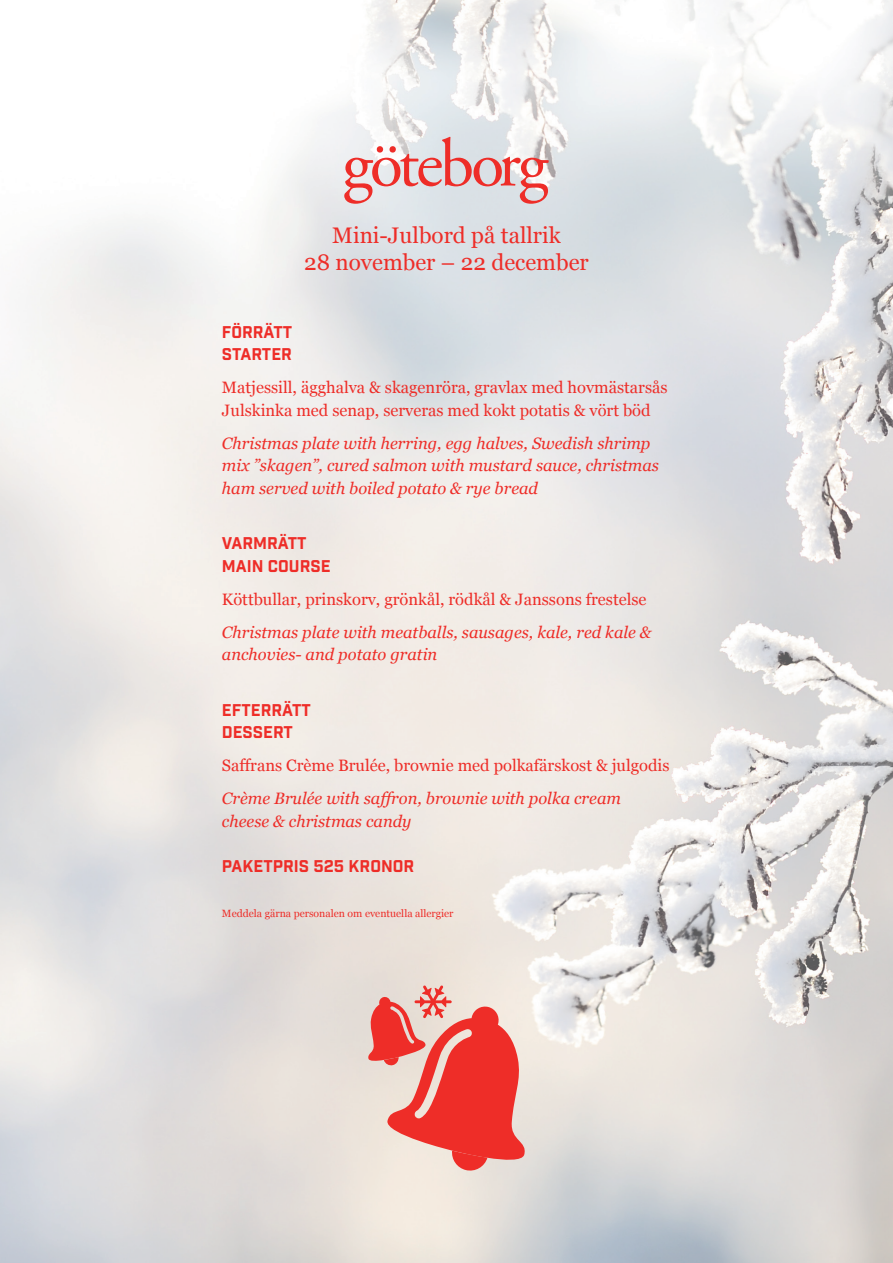
<style>
.page{position:relative;width:893px;height:1263px;background:#fff}
.page>*{position:absolute;margin:0;border:0;box-sizing:border-box;transform-origin:0 0}
.t1{font:22.5px "Georgia";color:#ee2d28}
.t2{font:italic 16.5px/22.5px "Georgia";color:#ee2d28}
.t3{font:16.5px "Georgia";color:#ee2d28}
.t4{font:16.5px "Industry Inc Base";color:#ee2d28}
.t5{font:10.5px "Georgia";color:#ee2d28}
</style>
<div class="page">
<img style="left:0;top:0;width:893px;height:1263px">
<svg style="left:367px;top:985px;width:161px;height:187px;background:#ed8780"></svg>
<svg style="left:344px;top:137px;width:205px;height:67px;background:#e5c0c2"></svg>
<p class="t1" style="left:332px;top:219px;width:230px">Mini-Julbord på tallrik</p>
<p class="t1" style="left:304px;top:246px;width:286px">28 november – 22 december</p>
<p class="t4" style="left:222px;top:322px;width:72px">FÖRRÄTT</p>
<p class="t4" style="left:222px;top:344px;width:71px">STARTER</p>
<p class="t3" style="left:222px;top:376px;width:447px">Matjessill, ägghalva &amp; skagenröra, gravlax med hovmästarsås</p>
<p class="t3" style="left:222px;top:398px;width:430px">Julskinka med senap, serveras med kokt potatis &amp; vört böd</p>
<p class="t2" style="left:222px;top:431px;width:439px">Christmas plate with herring, egg halves, Swedish shrimp mix ”skagen”, cured salmon with mustard sauce, christmas ham served with boiled potato &amp; rye bread</p>
<p class="t4" style="left:222px;top:533px;width:86px">VARMRÄTT</p>
<p class="t4" style="left:222px;top:556px;width:110px">MAIN COURSE</p>
<p class="t3" style="left:222px;top:587px;width:426px">Köttbullar, prinskorv, grönkål, rödkål &amp; Janssons frestelse</p>
<p class="t2" style="left:222px;top:620px;width:431px">Christmas plate with meatballs, sausages, kale, red kale &amp; anchovies- and potato gratin</p>
<p class="t4" style="left:222px;top:700px;width:90px">EFTERRÄTT</p>
<p class="t4" style="left:222px;top:722px;width:73px">DESSERT</p>
<p class="t3" style="left:222px;top:754px;width:449px">Saffrans Crème Brulée, brownie med polkafärskost &amp; julgodis</p>
<p class="t2" style="left:222px;top:787px;width:401px">Crème Brulée with saffron, brownie with polka cream cheese &amp; christmas candy</p>
<p class="t4" style="left:222px;top:856px;width:194px">PAKETPRIS 525 KRONOR</p>
<p class="t5" style="left:222px;top:905px;width:233px">Meddela gärna personalen om eventuella allergier</p>
</div>
